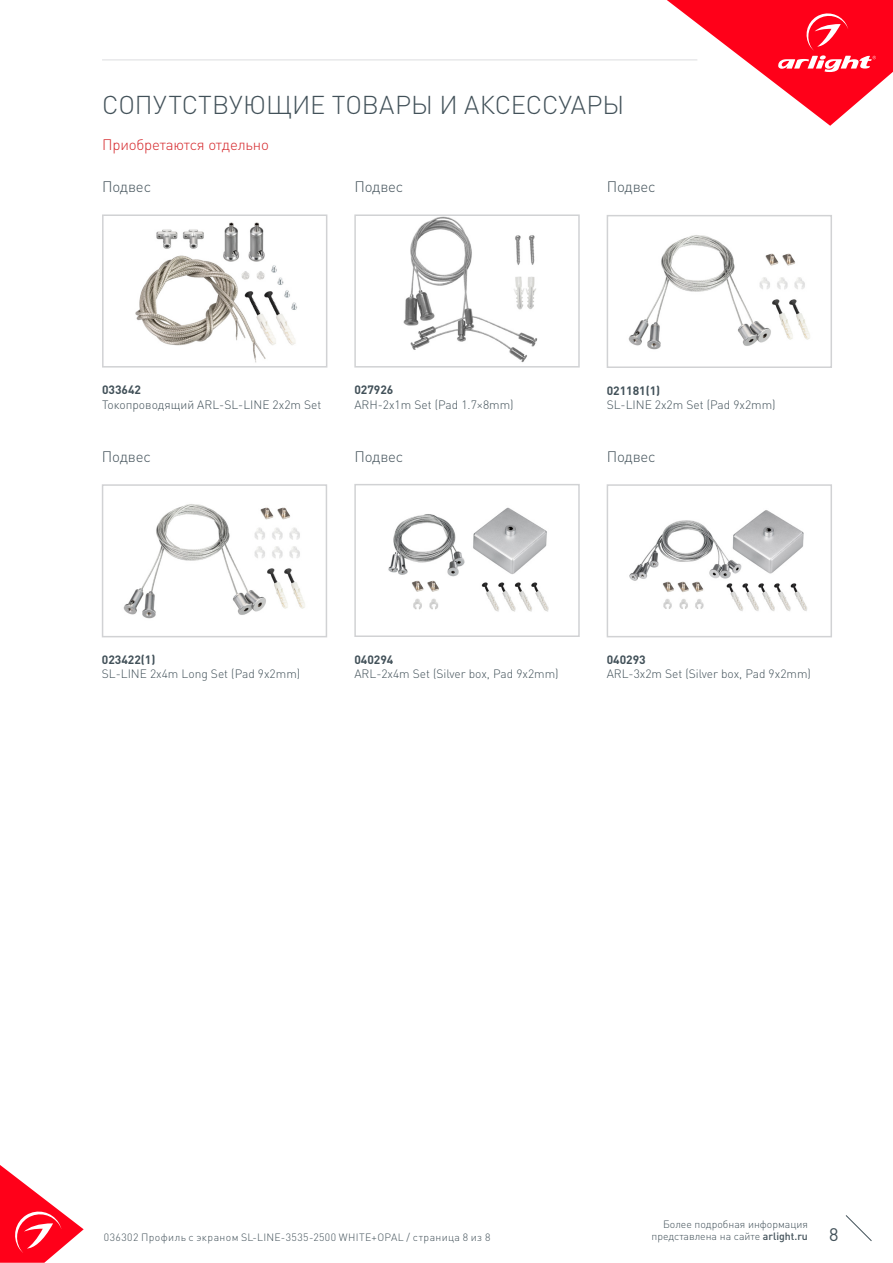
<style>
.page{position:relative;width:893px;height:1263px;background:#fff}
.page>*{position:absolute;margin:0;border:0;box-sizing:border-box;transform-origin:0 0}
.t1{font:300 25.5px "DIN Pro";color:#425159}
.t2{font:18px "DIN Pro";color:#425159}
.t3{font:300 15px "DIN Pro";letter-spacing:-.01em;color:#425159}
.t4{font:300 15px "DIN Pro";letter-spacing:-.01em;color:#d5262a}
.t5{font:300 12px "DIN Pro";color:#425159}
.t6{font:700 12px "DIN Pro";color:#425159}
.t7{font:300 10.5px "DIN Pro";letter-spacing:.04em;color:#425159}
.t8{font:300 10.5px "DIN Pro";letter-spacing:.015em;color:#425159}
.s1{font-weight:500}
</style>
<div class="page">
<svg style="left:0;top:1165px;width:84px;height:98px"></svg>
<svg style="left:845px;top:1215px;width:27px;height:26px"></svg>
<svg style="left:667px;top:0;width:226px;height:126px"></svg>
<hr style="left:102px;top:60px;width:595px;height:1px;background:#dcdddf">
<img style="left:628px;top:235px;width:182px;height:115px">
<div style="left:607px;top:215px;width:225px;height:153px;border:2px solid #d1d2d4"></div>
<img style="left:629px;top:510px;width:178px;height:101px">
<div style="left:607px;top:484px;width:225px;height:153px;border:2px solid #d1d2d4"></div>
<img style="left:123px;top:504px;width:182px;height:115px">
<div style="left:102px;top:484px;width:225px;height:153px;border:2px solid #d1d2d4"></div>
<img style="left:403px;top:217px;width:135px;height:146px">
<div style="left:354px;top:214px;width:226px;height:154px;border:2px solid #d1d2d4"></div>
<img style="left:388px;top:507px;width:161px;height:105px">
<div style="left:354px;top:484px;width:226px;height:153px;border:2px solid #d1d2d4"></div>
<img style="left:135px;top:222px;width:162px;height:141px">
<div style="left:102px;top:214px;width:225px;height:154px;border:2px solid #d1d2d4"></div>
<p class="t1" style="left:102px;top:87px;width:524px">СОПУТСТВУЮЩИЕ ТОВАРЫ И АКСЕССУАРЫ</p>
<p class="t4" style="left:102px;top:134px;width:168px">Приобретаются отдельно</p>
<p class="t3" style="left:102px;top:177px;width:51px">Подвес</p>
<p class="t3" style="left:354px;top:177px;width:51px">Подвес</p>
<p class="t3" style="left:607px;top:177px;width:51px">Подвес</p>
<p class="t6" style="left:102px;top:382px;width:41px">033642</p>
<p class="t5" style="left:102px;top:396px;width:221px">Токопроводящий ARL-SL-LINE 2x2m Set</p>
<p class="t3" style="left:102px;top:446px;width:51px">Подвес</p>
<p class="t6" style="left:354px;top:382px;width:41px">027926</p>
<p class="t5" style="left:354px;top:396px;width:161px">ARH-2x1m Set (Pad 1.7×8mm)</p>
<p class="t3" style="left:354px;top:446px;width:51px">Подвес</p>
<p class="t6" style="left:607px;top:382px;width:55px">021181(1)</p>
<p class="t5" style="left:607px;top:397px;width:171px">SL-LINE 2x2m Set (Pad 9x2mm)</p>
<p class="t3" style="left:607px;top:446px;width:51px">Подвес</p>
<p class="t6" style="left:102px;top:652px;width:55px">023422(1)</p>
<p class="t5" style="left:102px;top:666px;width:200px">SL-LINE 2x4m Long Set (Pad 9x2mm)</p>
<p class="t6" style="left:354px;top:651px;width:41px">040294</p>
<p class="t5" style="left:354px;top:665px;width:206px">ARL-2x4m Set (Silver box, Pad 9x2mm)</p>
<p class="t6" style="left:607px;top:652px;width:41px">040293</p>
<p class="t5" style="left:607px;top:666px;width:206px">ARL-3x2m Set (Silver box, Pad 9x2mm)</p>
<p class="t8" style="left:663px;top:1216px;width:146px">Более подробная информация</p>
<p class="t8" style="left:651px;top:1229px;width:158px">представлена на сайте <span class="s1">arlight.ru</span></p>
<p class="t7" style="left:104px;top:1230px;width:388px">036302 Профиль с экраном SL-LINE-3535-2500 WHITE+OPAL / страница 8 из 8</p>
<h2 class="t2" style="left:829px;top:1222px;width:11px">8</h2>
</div>
